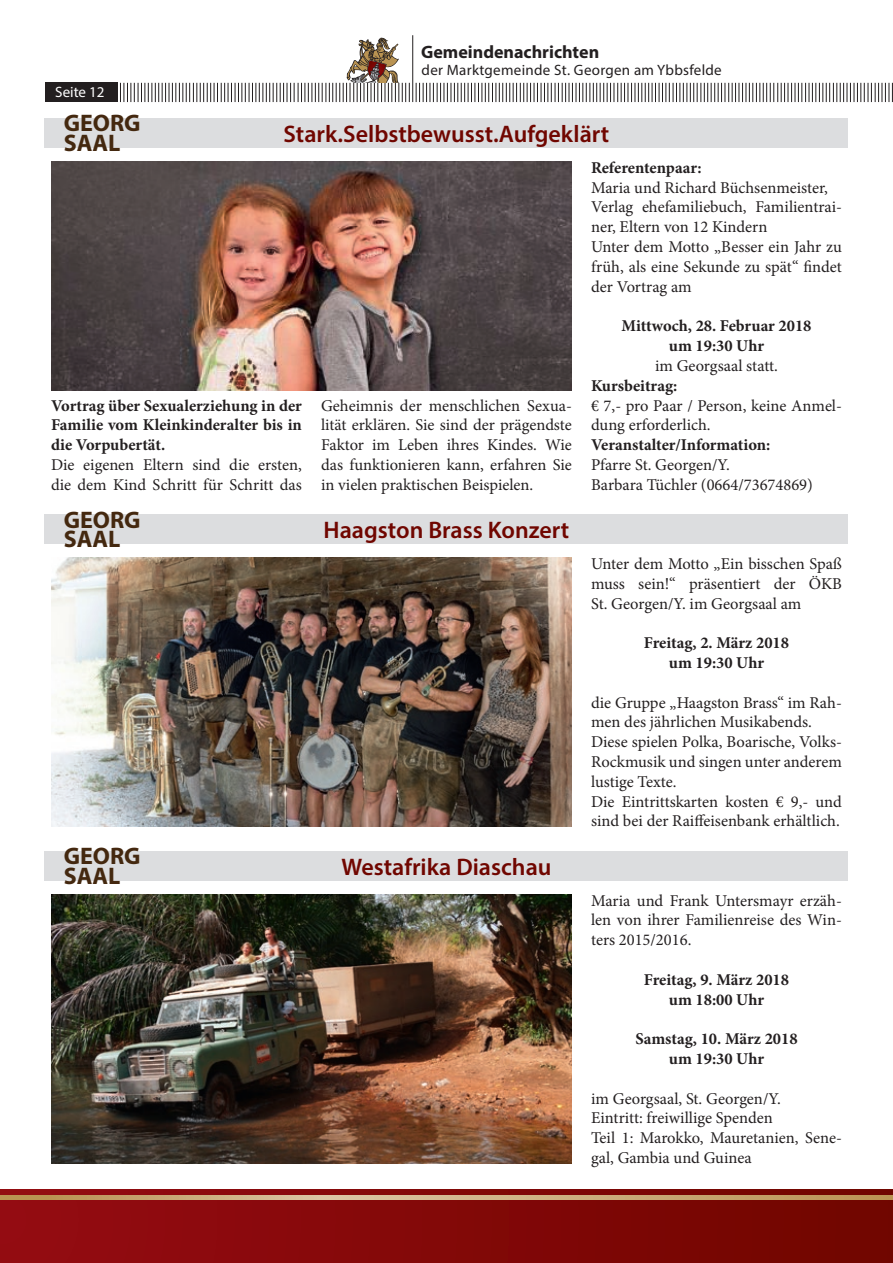
<style>
.page{position:relative;width:893px;height:1263px;background:#fff}
.page>*{position:absolute;margin:0;border:0;box-sizing:border-box;transform-origin:0 0}
.t1{font:600 24px "Myriad Pro";color:#700600}
.t2{font:700 24px/19.5px "Myriad";color:#44280f}
.t3{font:700 18px "Myriad Pro";color:#231f20}
.t4{font:16.5px/19.8px "Minion Pro";color:#231f20}
.t5{font:700 16.5px/19.8px "Minion Pro";color:#231f20;text-align:center}
.t6{font:15px "Myriad Pro";letter-spacing:.02em;color:#231f20}
.t7{font:15px "Myriad Pro";color:#fff}
</style>
<div class="page">
<hr style="left:412px;top:35px;width:1px;height:67px;background:#231f20">
<svg style="left:416px;top:83px;width:477px;height:19px"></svg>
<div style="left:45px;top:83px;width:72px;height:19px;background:#231f20"></div>
<svg style="left:120px;top:37px;width:290px;height:65px"></svg>
<div style="left:0;top:1189px;width:893px;height:74px;background:linear-gradient(to right,#961015,#730a02)"></div>
<svg style="left:0;top:1195px;width:893px;height:4px;background:#c9aa79"></svg>
<div style="left:45px;top:851px;width:803px;height:30px;background:#dcdddf"></div>
<div style="left:45px;top:118px;width:803px;height:30px;background:#dcdddf"></div>
<div style="left:45px;top:514px;width:803px;height:30px;background:#dcdddf"></div>
<img style="left:51px;top:894px;width:521px;height:269px">
<img style="left:51px;top:162px;width:521px;height:229px">
<img style="left:51px;top:558px;width:521px;height:268px">
<p class="t3" style="left:421px;top:40px;width:180px">Gemeindenachrichten</p>
<p class="t7" style="left:55px;top:83px;width:51px">Seite 12</p>
<h1 class="t2" style="left:64px;top:115px;width:78px">GEORG<br>SAAL</h1>
<p class="t6" style="left:422px;top:61px;width:302px">der Marktgemeinde St. Georgen am Ybbsfelde</p>
<h1 class="t1" style="left:284px;top:119px;width:327px">Stark.Selbstbewusst.Aufgeklärt</h1>
<p class="t5" style="left:51px;top:395px;width:252px;text-align:justify">Vortrag über Sexualerziehung in der Familie vom Kleinkinderalter bis in die Vorpubertät.</p>
<p class="t4" style="left:51px;top:455px;width:252px">Die eigenen Eltern sind die ersten, die dem Kind Schritt für Schritt das</p>
<h1 class="t2" style="left:64px;top:511px;width:78px">GEORG<br>SAAL</h1>
<p class="t4" style="left:321px;top:395px;width:252px;text-align:justify">Geheimnis der menschlichen Sexua&shy;lität erklären. Sie sind der prägendste Faktor im Leben ihres Kindes. Wie das funktionieren kann, erfahren Sie in vielen praktischen Beispielen.</p>
<h1 class="t1" style="left:324px;top:515px;width:247px">Haagston Brass Konzert</h1>
<h1 class="t2" style="left:64px;top:847px;width:78px">GEORG<br>SAAL</h1>
<h1 class="t1" style="left:341px;top:852px;width:212px">Westafrika Diaschau</h1>
<p class="t5" style="left:591px;top:157px;width:112px">Referentenpaar:</p>
<p class="t4" style="left:591px;top:178px;width:252px">Maria und Richard Büchsenmeister,<br>Verlag ehefamiliebuch, Familientrai&shy;ner, Eltern von 12 Kindern<br>Unter dem Motto „Besser ein Jahr zu früh, als eine Sekunde zu spät“ findet der Vortrag am</p>
<p class="t5" style="left:621px;top:316px;width:192px">Mittwoch, 28. Februar 2018 um 19:30 Uhr</p>
<p class="t4" style="left:655px;top:356px;width:124px">im Georgsaal statt.</p>
<p class="t5" style="left:591px;top:375px;width:88px">Kursbeitrag:</p>
<p class="t4" style="left:591px;top:395px;width:252px">€ 7,- pro Paar / Person, keine Anmel&shy;dung erforderlich.</p>
<p class="t5" style="left:591px;top:435px;width:181px">Veranstalter/Information:</p>
<p class="t4" style="left:591px;top:455px;width:223px">Pfarre St. Georgen/Y.<br>Barbara Tüchler (0664/73674869)</p>
<p class="t4" style="left:591px;top:554px;width:252px;text-align:justify">Unter dem Motto „Ein bisschen Spaß muss sein!“ präsentiert der ÖKB St. Georgen/Y. im Georgsaal am</p>
<p class="t5" style="left:644px;top:633px;width:147px">Freitag, 2. März 2018 um 19:30 Uhr</p>
<p class="t4" style="left:591px;top:692px;width:252px">die Gruppe „Haagston Brass“ im Rah&shy;men des jährlichen Musikabends.<br>Diese spielen Polka, Boarische, Volks-Rockmusik und singen unter anderem lustige Texte.<br>Die Eintrittskarten kosten € 9,- und sind bei der Raiffeisenbank erhältlich.</p>
<p class="t4" style="left:591px;top:890px;width:252px;text-align:justify">Maria und Frank Untersmayr erzäh&shy;len von ihrer Familienreise des Win&shy;ters 2015/2016.</p>
<p class="t5" style="left:644px;top:969px;width:147px">Freitag, 9. März 2018 um 18:00 Uhr</p>
<p class="t5" style="left:635px;top:1029px;width:164px">Samstag, 10. März 2018 um 19:30 Uhr</p>
<p class="t4" style="left:591px;top:1088px;width:252px">im Georgsaal, St. Georgen/Y.<br>Eintritt: freiwillige Spenden<br>Teil 1: Marokko, Mauretanien, Sene&shy;gal, Gambia und Guinea</p>
</div>
